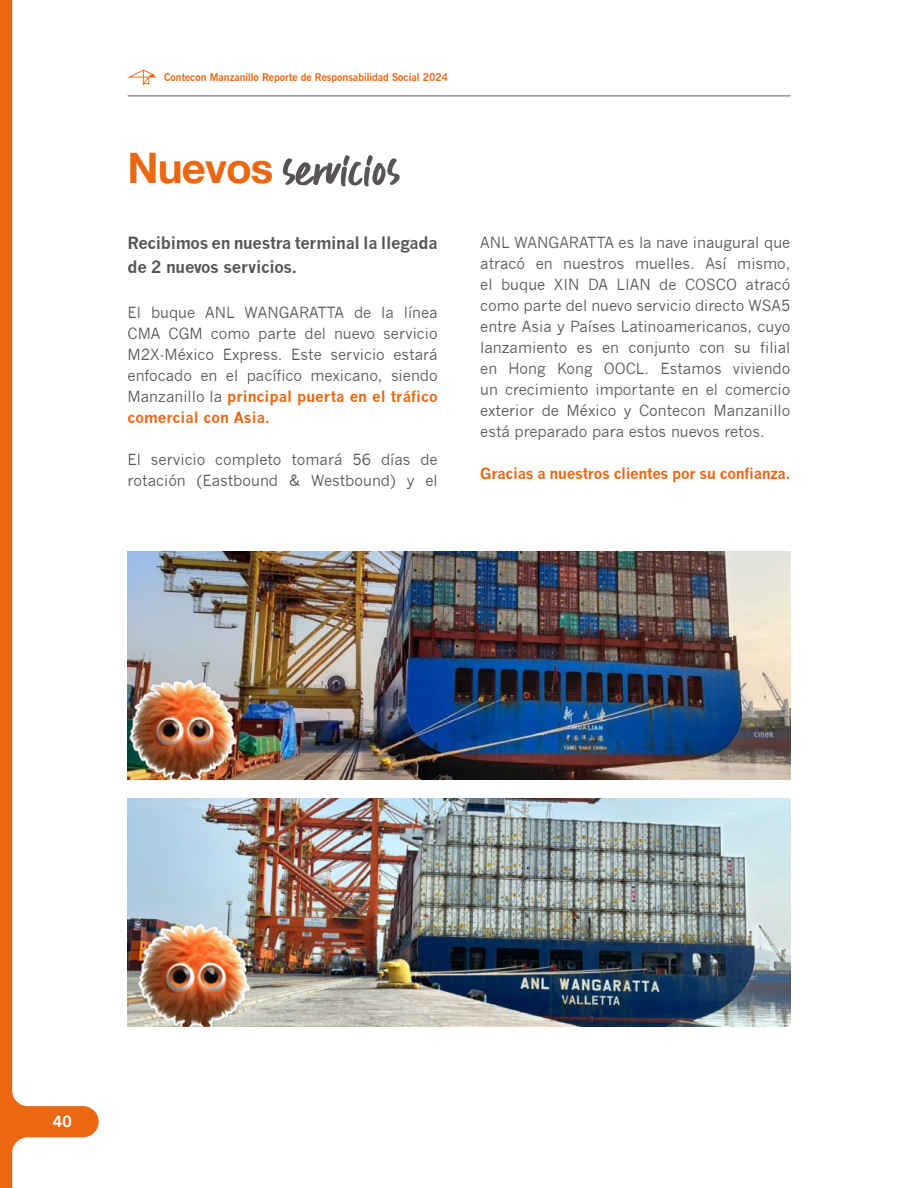
<style>
.page{position:relative;width:918px;height:1188px;background:#fff}
.page>*{position:absolute;margin:0;border:0;box-sizing:border-box;transform-origin:0 0}
.t1{font:51px "Guthen Bloots Personal Use";letter-spacing:.02em;color:#595557}
.t2{font:700 16.5px/24px "News Gothic";letter-spacing:-.02em;color:#595557}
.t3{font:15px/21px "News Gothic";color:#595557;text-align:justify}
.t4{font:700 15px "News Gothic";letter-spacing:-.02em;color:#ed6612}
.t5{font:700 15px "News Gothic";color:#fff}
.t6{font:700 10.5px "News Gothic BT";color:#ec6711}
.s1{font-family:"Helvetica Neue";font-weight:700;font-size:42px;color:#ec6711}
.s2{font-weight:700;color:#ed6612}
</style>
<div class="page">
<svg style="left:0;top:0;width:99px;height:1188px"></svg>
<hr style="left:128px;top:96px;width:662px;height:1px;background:#5a5758">
<svg style="left:128px;top:70px;width:28px;height:15px"></svg>
<img style="left:128px;top:551px;width:662px;height:228px">
<img style="left:128px;top:798px;width:662px;height:228px">
<p class="t6" style="left:164px;top:71px;width:285px">Contecon Manzanillo Reporte de Responsabilidad Social 2024</p>
<h1 class="t1" style="left:128px;top:136px;width:274px"><span class="s1">Nuevos</span> servicios</h1>
<p class="t2" style="left:128px;top:231px;width:312px">Recibimos en nuestra terminal la llegada de 2 nuevos servicios.</p>
<p class="t3" style="left:128px;top:302px;width:312px">El buque ANL WANGARATTA de la línea CMA CGM como parte del nuevo servicio M2X-México Express. Este servicio estará enfocado en el pacífico mexicano, siendo Manzanillo la <span class="s2">principal puerta en el tráfico comercial con Asia.</span></p>
<p class="t3" style="left:128px;top:449px;width:312px">El servicio completo tomará 56 días de rotación (Eastbound &amp; Westbound) y el</p>
<p class="t3" style="left:480px;top:232px;width:312px">ANL WANGARATTA es la nave inaugural que atracó en nuestros muelles. Así mismo, el buque XIN DA LIAN de COSCO atracó como parte del nuevo servicio directo WSA5 entre Asia y Países Latinoamericanos, cuyo lanzamiento es en conjunto con su filial en Hong Kong OOCL. Estamos viviendo un crecimiento importante en el comercio exterior de México y Contecon Manzanillo está preparado para estos nuevos retos.</p>
<p class="t4" style="left:480px;top:464px;width:312px">Gracias a nuestros clientes por su confianza.</p>
<p class="t5" style="left:53px;top:1112px;width:20px">40</p>
</div>
